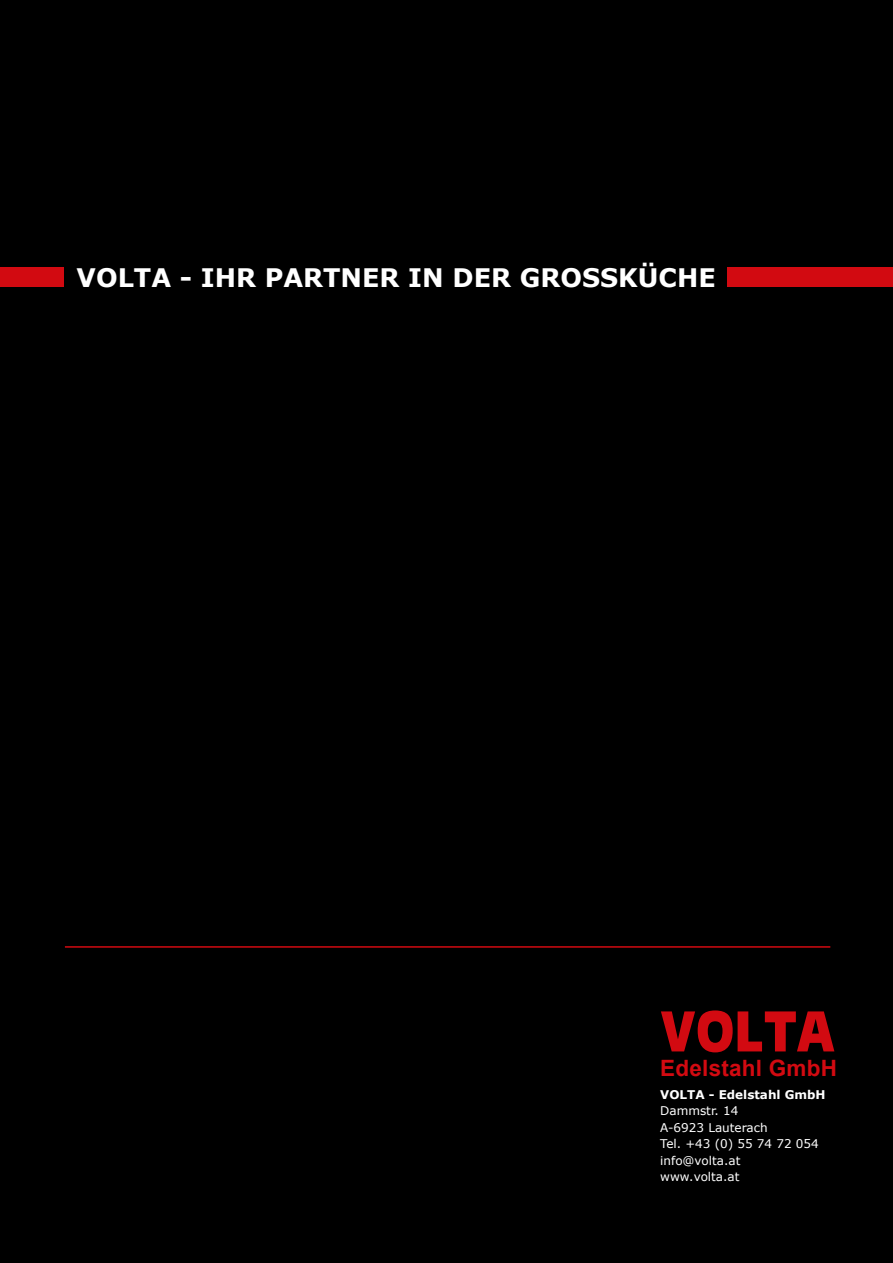
<style>
.page{position:relative;width:893px;height:1263px;background:#000}
.page>*{position:absolute;margin:0;border:0;box-sizing:border-box;transform-origin:0 0}
.t1{font:900 54px "Olivia Antique";color:#d20a11}
.t2{font:700 25.5px "Verdana";color:#fff}
.t3{font:700 22.5px "Arial";letter-spacing:.01em;color:#d20a11}
.t4{font:12px/16.5px "Verdana";color:#fff}
.t5{font:700 12px "Verdana";color:#fff}
</style>
<div class="page">
<div style="left:0;top:268px;width:64px;height:19px;background:#d20a11"></div>
<div style="left:727px;top:268px;width:166px;height:19px;background:#d20a11"></div>
<hr style="left:65px;top:946px;width:765px;height:2px;background:#d20a11">
<h2 class="t2" style="left:77px;top:259px;width:641px">VOLTA - IHR PARTNER IN DER GROSSKÜCHE</h2>
<h1 class="t1" style="left:660px;top:999px;width:176px">VOLTA</h1>
<h3 class="t3" style="left:660px;top:1052px;width:178px">Edelstahl GmbH</h3>
<p class="t5" style="left:660px;top:1086px;width:167px">VOLTA - Edelstahl GmbH</p>
<p class="t4" style="left:660px;top:1103px;width:160px">Dammstr. 14<br>A-6923 Lauterach<br>Tel. +43 (0) 55 74 72 054 info@volta.at www.volta.at</p>
</div>
